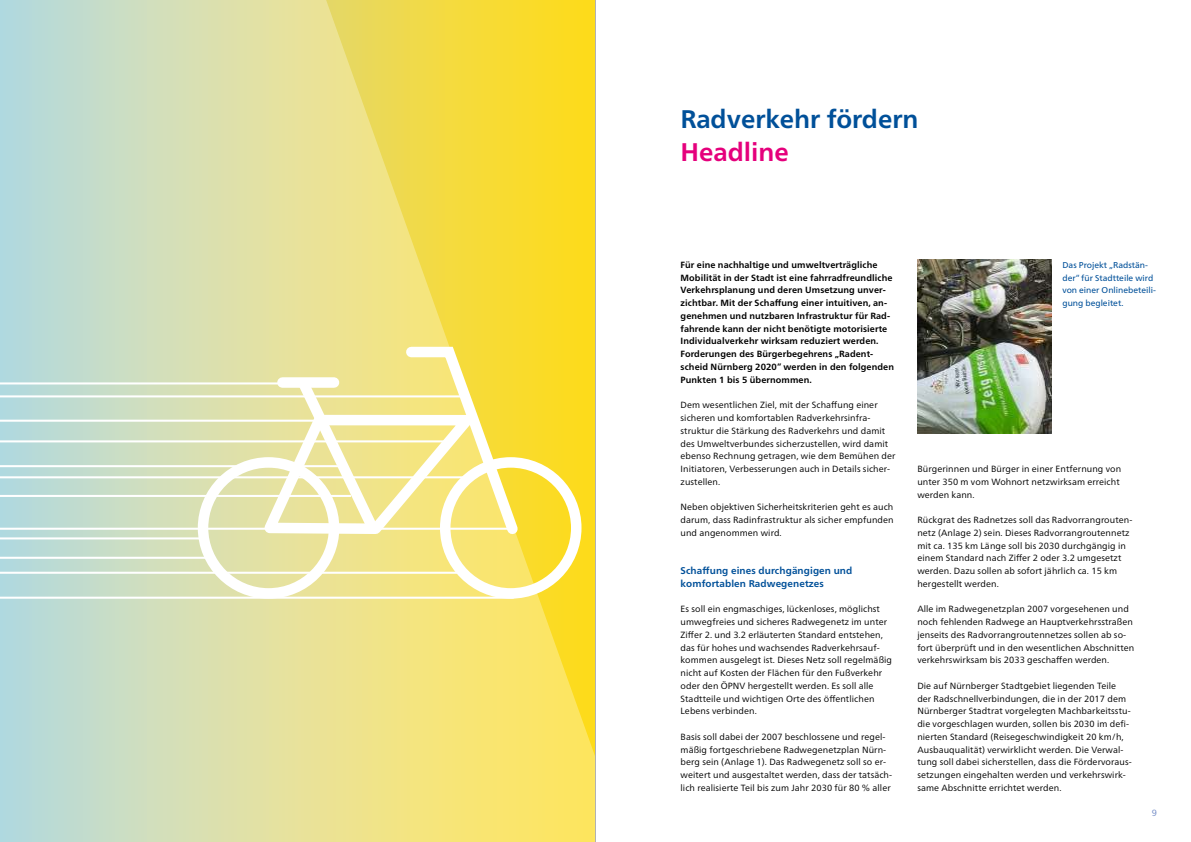
<style>
.page{position:relative;width:1191px;height:842px;background:#fff}
.page>*{position:absolute;margin:0;border:0;box-sizing:border-box;transform-origin:0 0}
.t1{font:700 25.5px "Neue Frutiger World";color:#005099}
.t2{font:700 25.5px "Neue Frutiger World";color:#e5007c}
.t3{font:700 9.8px/12.8px "Neue Frutiger World";letter-spacing:.01em;color:#005099}
.t4{font:9px/12.8px "Neue Frutiger World";letter-spacing:.01em;color:#000}
.t5{font:700 9px/12.8px "Neue Frutiger World";letter-spacing:.01em;color:#000}
.t6{font:9px "Neue Frutiger World";color:#6f89c5}
.t7{font:8.5px/12.5px "Neue Frutiger World";color:#005099}
</style>
<div class="page">
<svg style="left:0;top:0;width:595px;height:842px;background:#e0df94"></svg>
<div style="left:198px;top:457px;width:141px;height:142px;border:11px solid #fff;border-radius:50%"></div>
<div style="left:440px;top:457px;width:141px;height:142px;border:11px solid #fff;border-radius:50%"></div>
<svg style="left:256px;top:341px;width:270px;height:201px"></svg>
<div style="left:282px;top:377px;width:52px;height:11px;background:#fff"></div>
<img style="left:917px;top:259px;width:134px;height:175px">
<hr style="left:595px;top:0;width:1px;height:842px;background:#b1b2b2">
<h1 class="t1" style="left:680px;top:105px;width:239px">Radverkehr fördern</h1>
<h1 class="t2" style="left:680px;top:138px;width:110px">Headline</h1>
<p class="t5" style="left:680px;top:258px;width:215px">Für eine nachhaltige und umweltverträgliche Mobilität in der Stadt ist eine fahrradfreundliche Verkehrsplanung und deren Umsetzung unver&shy;zichtbar. Mit der Schaffung einer intuitiven, an&shy;genehmen und nutzbaren Infrastruktur für Rad&shy;fahrende kann der nicht benötigte motorisierte Individualverkehr wirksam reduziert werden.<br>Forderungen des Bürgerbegehrens „Radent&shy;scheid Nürnberg 2020“ werden in den folgenden Punkten 1 bis 5 übernommen.</p>
<p class="t4" style="left:680px;top:399px;width:216px">Dem wesentlichen Ziel, mit der Schaffung einer sicheren und komfortablen Radverkehrsinfra&shy;struktur die Stärkung des Radverkehrs und damit des Umweltverbundes sicherzustellen, wird damit ebenso Rechnung getragen, wie dem Bemühen der Initiatoren, Verbesserungen auch in Details sicher&shy;zustellen.</p>
<p class="t4" style="left:680px;top:501px;width:215px;text-align:justify">Neben objektiven Sicherheitskriterien geht es auch darum, dass Radinfrastruktur als sicher empfunden und angenommen wird.</p>
<p class="t3" style="left:680px;top:564px;width:173px">Schaffung eines durchgängigen und komfortablen Radwegenetzes</p>
<p class="t4" style="left:680px;top:603px;width:213px">Es soll ein engmaschiges, lückenloses, möglichst umwegfreies und sicheres Radwegenetz im unter Ziffer 2. und 3.2 erläuterten Standard entstehen, das für hohes und wachsendes Radverkehrsauf&shy;kommen ausgelegt ist. Dieses Netz soll regelmäßig nicht auf Kosten der Flächen für den Fußverkehr oder den ÖPNV hergestellt werden. Es soll alle Stadtteile und wichtigen Orte des öffentlichen Lebens verbinden.</p>
<p class="t4" style="left:680px;top:731px;width:213px">Basis soll dabei der 2007 beschlossene und regel&shy;mäßig fortgeschriebene Radwegenetzplan Nürn&shy;berg sein (Anlage 1). Das Radwegenetz soll so er&shy;weitert und ausgestaltet werden, dass der tatsäch&shy;lich realisierte Teil bis zum Jahr 2030 für 80 % aller</p>
<p class="t7" style="left:1062px;top:260px;width:95px">Das Projekt „Radstän&shy;der“ für Stadtteile wird von einer Onlinebeteili&shy;gung begleitet.</p>
<p class="t4" style="left:917px;top:463px;width:205px">Bürgerinnen und Bürger in einer Entfernung von unter 350 m vom Wohnort netzwirksam erreicht werden kann.</p>
<p class="t4" style="left:917px;top:514px;width:216px">Rückgrat des Radnetzes soll das Radvorrangrouten&shy;netz (Anlage 2) sein. Dieses Radvorrangroutennetz mit ca. 135 km Länge soll bis 2030 durchgängig in einem Standard nach Ziffer 2 oder 3.2 umgesetzt werden. Dazu sollen ab sofort jährlich ca. 15 km hergestellt werden.</p>
<p class="t4" style="left:917px;top:603px;width:218px">Alle im Radwegenetzplan 2007 vorgesehenen und noch fehlenden Radwege an Hauptverkehrsstraßen jenseits des Radvorrangroutennetzes sollen ab so&shy;fort überprüft und in den wesentlichen Abschnitten verkehrswirksam bis 2033 geschaffen werden.</p>
<p class="t4" style="left:917px;top:679px;width:216px">Die auf Nürnberger Stadtgebiet liegenden Teile der Radschnellverbindungen, die in der 2017 dem Nürnberger Stadtrat vorgelegten Machbarkeitsstu&shy;die vorgeschlagen wurden, sollen bis 2030 im defi&shy;nierten Standard (Reisegeschwindigkeit 20 km/h, Ausbauqualität) verwirklicht werden. Die Verwal&shy;tung soll dabei sicherstellen, dass die Fördervoraus&shy;setzungen eingehalten werden und verkehrswirk&shy;same Abschnitte errichtet werden.</p>
<p class="t6" style="left:1151px;top:809px;width:7px">9</p>
</div>
